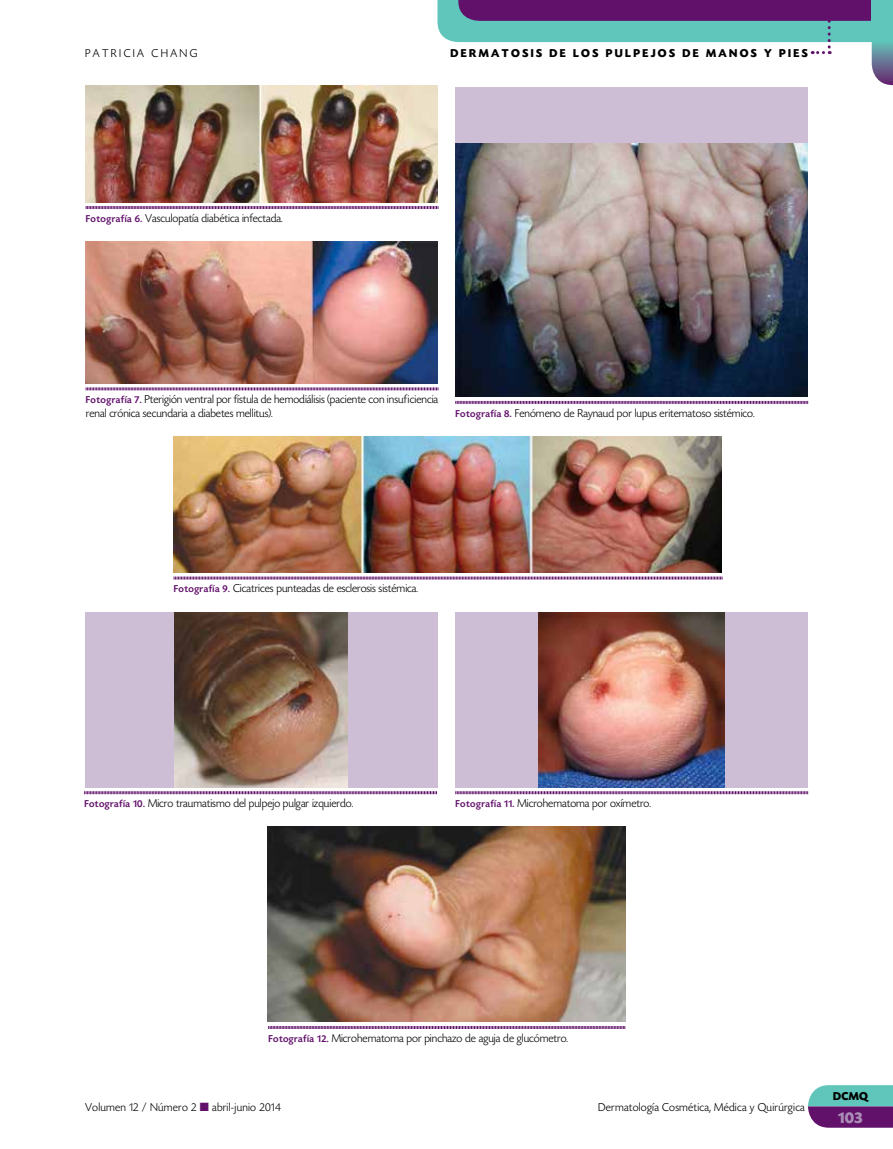
<style>
.page{position:relative;width:893px;height:1149px;background:#fff}
.page>*{position:absolute;margin:0;border:0;box-sizing:border-box;transform-origin:0 0}
.t1{font:700 16.5px "Today HEF";color:#aa8db5}
.t2{font:300 12px/13.5px "Today HEF";color:#000}
.t3{font:300 12px "Today HEF";letter-spacing:.02em;color:#000}
.t4{font:700 12px "Today HEF";letter-spacing:.2em;color:#000}
.t5{font:300 12px "Today HEF";letter-spacing:.2em;color:#000}
.s1{font-weight:500;font-size:10.5px;color:#61116a}
.s2{color:#61116a}
</style>
<div class="page">
<svg style="left:437px;top:0;width:456px;height:85px"></svg>
<svg style="left:808px;top:1085px;width:85px;height:42px;background:#697498"></svg>
<div style="left:872px;top:0;width:21px;height:42px;background:#60c5ba"></div>
<img style="left:85px;top:85px;width:352px;height:117px">
<img style="left:85px;top:241px;width:352px;height:143px">
<div style="left:455px;top:87px;width:353px;height:309px;background:#cdbed6"></div>
<img style="left:455px;top:144px;width:353px;height:252px">
<img style="left:174px;top:436px;width:547px;height:136px">
<div style="left:85px;top:612px;width:352px;height:175px;background:#cdbed6"></div>
<img style="left:175px;top:612px;width:173px;height:175px">
<div style="left:455px;top:612px;width:353px;height:175px;background:#cdbed6"></div>
<img style="left:539px;top:612px;width:186px;height:175px">
<img style="left:268px;top:826px;width:357px;height:195px">
<svg style="left:86px;top:206px;width:353px;height:3px"></svg>
<svg style="left:86px;top:387px;width:353px;height:4px"></svg>
<svg style="left:455px;top:400px;width:353px;height:4px"></svg>
<svg style="left:84px;top:791px;width:353px;height:3px"></svg>
<svg style="left:455px;top:791px;width:353px;height:3px"></svg>
<svg style="left:268px;top:1026px;width:357px;height:3px"></svg>
<svg style="left:174px;top:576px;width:549px;height:4px;background:#af87b3"></svg>
<p class="t5" style="left:85px;top:47px;width:114px">PATRICIA CHANG</p>
<p class="t4" style="left:450px;top:47px;width:52px">DER MATO</p>
<p class="t4" style="left:522px;top:47px;width:208px">SIS DE LO S PUL PEJOS DE MANO</p>
<p class="t4" style="left:751px;top:47px;width:59px">S Y PIE S</p>
<p class="t2" style="left:86px;top:211px;width:198px"><span class="s1">Fotografía 6.</span> Vasculopatía diabética infectada.</p>
<p class="t2" style="left:86px;top:393px;width:354px"><span class="s1">Fotografía 7.</span> Pterigión ventral por fístula de hemodiálisis (paciente con insuficiencia renal crónica secundaria a diabetes mellitus).</p>
<p class="t2" style="left:455px;top:406px;width:301px"><span class="s1">Fotografía 8.</span> Fenómeno de Raynaud por lupus eritematoso sistémico.</p>
<p class="t2" style="left:174px;top:582px;width:246px"><span class="s1">Fotografía 9.</span> Cicatrices punteadas de esclerosis sistémica.</p>
<p class="t2" style="left:84px;top:796px;width:270px"><span class="s1">Fotografía 10.</span> Micro traumatismo del pulpejo pulgar izquierdo.</p>
<p class="t2" style="left:455px;top:796px;width:197px"><span class="s1">Fotografía 11.</span> Microhematoma por oxímetro.</p>
<p class="t2" style="left:268px;top:1031px;width:301px"><span class="s1">Fotografía 12.</span> Microhematoma por pinchazo de aguja de glucómetro.</p>
<p class="t3" style="left:85px;top:1100px;width:197px">Volumen 12 / Número 2 <span class="s2">■</span> abril-junio 2014</p>
<p class="t3" style="left:598px;top:1100px;width:208px">Dermatología Cosmética, Médica y Quirúrgica</p>
<p class="t4" style="left:833px;top:1089px;width:36px">DCMQ</p>
<h1 class="t1" style="left:838px;top:1108px;width:26px">103</h1>
</div>
